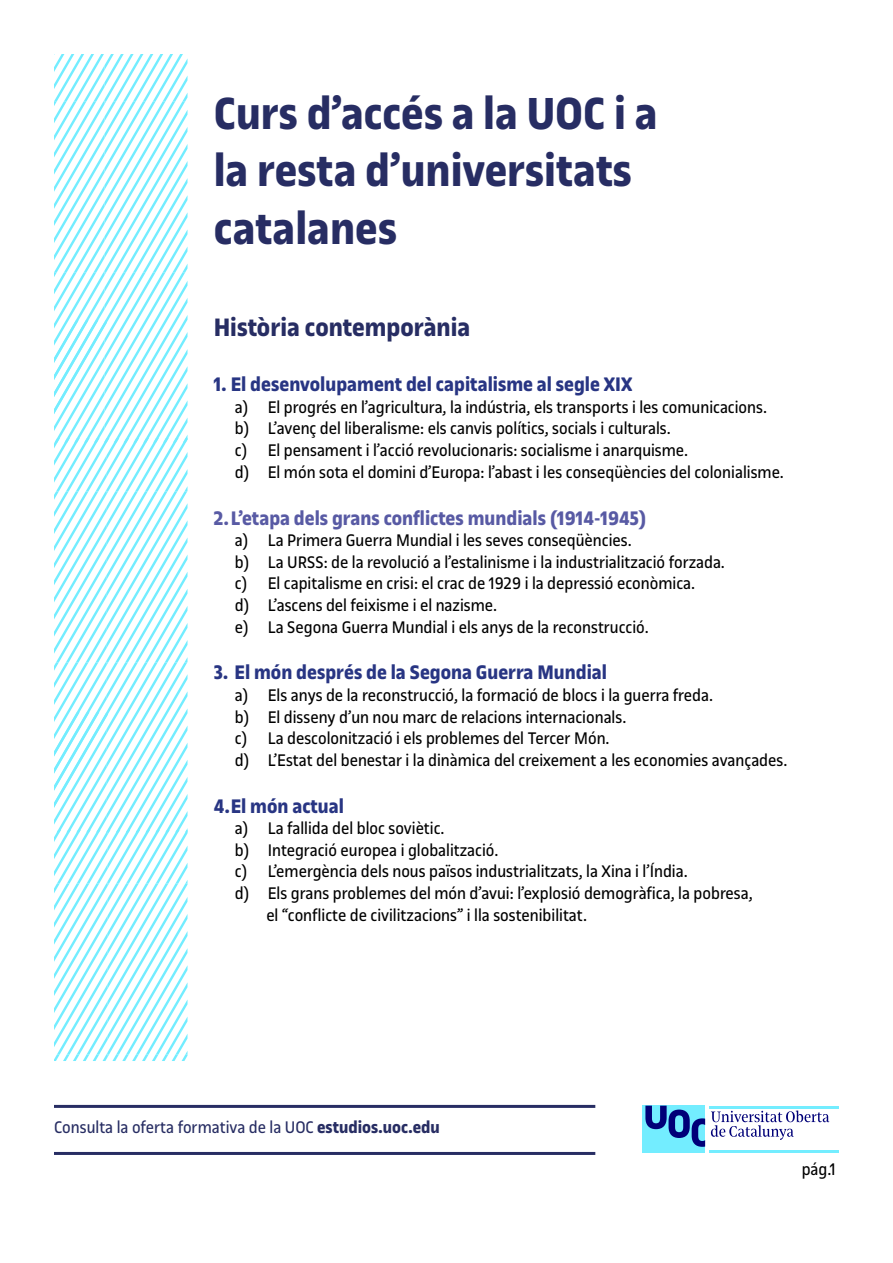
<style>
.page{position:relative;width:893px;height:1263px;background:#fff}
.page>*{position:absolute;margin:0;border:0;box-sizing:border-box;transform-origin:0 0}
.t1{font:700 48px/57.6px "UOC Sans";color:#272d63}
.t2{font:700 27px "UOC Sans";color:#272d63}
.t3{font:700 21px "UOC Sans";color:#283583}
.t4{font:700 21px "UOC Sans";color:#585aa4}
.t5{font:18px/21.6px "UOC Sans";color:#000}
.t6{font:18px "UOC Sans";color:#272d63}
.s1{font-weight:700}
</style>
<div class="page">
<hr style="left:710px;top:1106px;width:129px;height:2px;background:#73edff">
<div style="left:642px;top:1106px;width:63px;height:47px;background:#73edff"></div>
<svg style="left:645px;top:1106px;width:60px;height:41px"></svg>
<hr style="left:710px;top:1150px;width:129px;height:3px;background:#73edff">
<svg style="left:711px;top:1110px;width:118px;height:30px"></svg>
<svg style="left:54px;top:54px;width:134px;height:1007px"></svg>
<hr style="left:54px;top:1105px;width:541px;height:3px;background:#272d63">
<hr style="left:54px;top:1152px;width:541px;height:3px;background:#272d63">
<h1 class="t1" style="left:214px;top:85px;width:445px">Curs d’accés a la UOC i a la resta d’universitats catalanes</h1>
<h2 class="t2" style="left:214px;top:312px;width:258px">Història contemporània</h2>
<p class="t3" style="left:214px;top:373px;width:420px">1. El desenvolupament del capitalisme al segle XIX</p>
<p class="t5" style="left:235px;top:396px;width:551px">a) El progrés en l’agricultura, la indústria, els transports i les comunicacions. b) L’avenç del liberalisme: els canvis polítics, socials i culturals.<br>c) El pensament i l’acció revolucionaris: socialisme i anarquisme.<br>d) El món sota el domini d’Europa: l’abast i les conseqüències del colonialisme.</p>
<p class="t4" style="left:214px;top:506px;width:434px">2.L’etapa dels grans conflictes mundials (1914-1945)</p>
<p class="t5" style="left:235px;top:530px;width:492px">a) La Primera Guerra Mundial i les seves conseqüències.<br>b) La URSS: de la revolució a l’estalinisme i la industrialització forzada. c) El capitalisme en crisi: el crac de 1929 i la depressió econòmica.<br>d) L’ascens del feixisme i el nazisme.<br>e) La Segona Guerra Mundial i els anys de la reconstrucció.</p>
<p class="t3" style="left:214px;top:661px;width:395px">3. El món després de la Segona Guerra Mundial</p>
<p class="t5" style="left:235px;top:684px;width:554px">a) Els anys de la reconstrucció, la formació de blocs i la guerra freda.<br>b) El disseny d’un nou marc de relacions internacionals.<br>c) La descolonització i els problemes del Tercer Món.<br>d) L’Estat del benestar i la dinàmica del creixement a les economies avançades.</p>
<p class="t3" style="left:214px;top:794px;width:132px">4.El món actual</p>
<p class="t5" style="left:235px;top:818px;width:211px">a) La fallida del bloc soviètic.</p>
<p class="t5" style="left:235px;top:839px;width:265px">b) Integració europea i globalització.</p>
<p class="t5" style="left:235px;top:861px;width:454px">c) L’emergència dels nous països industrialitzats, la Xina i l’Índia.</p>
<p class="t5" style="left:235px;top:882px;width:519px">d) Els grans problemes del món d’avui: l’explosió demogràfica, la pobresa,</p>
<p class="t5" style="left:266px;top:904px;width:322px">el “conflicte de civilitzacions” i lla sostenibilitat.</p>
<p class="t6" style="left:54px;top:1117px;width:387px">Consulta la oferta formativa de la UOC <span class="s1">estudios.uoc.edu</span></p>
<p class="t5" style="left:802px;top:1158px;width:36px">pág.1</p>
</div>
